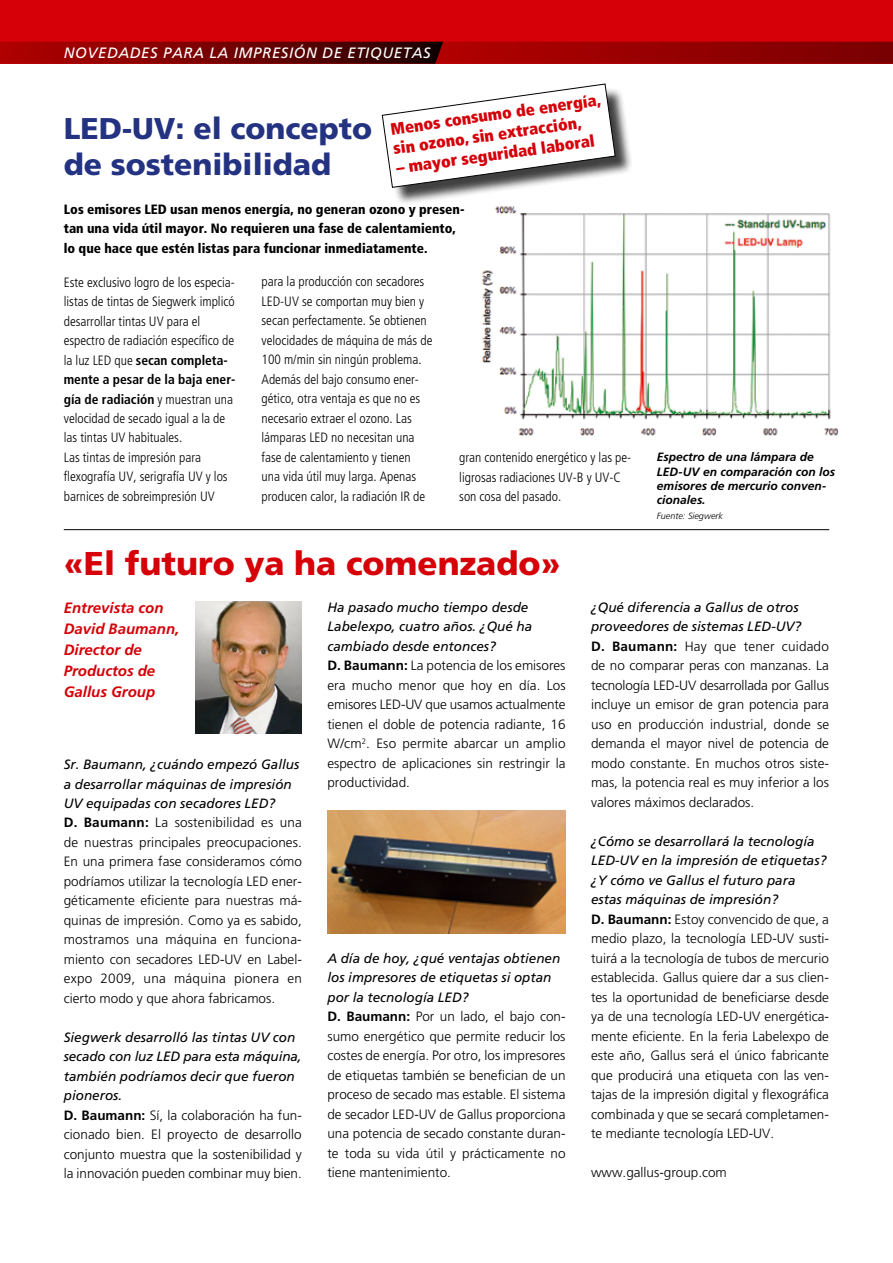
<style>
.page{position:relative;width:893px;height:1263px;background:#fff}
.page>*{position:absolute;margin:0;border:0;box-sizing:border-box;transform-origin:0 0}
.t1{font:900 33px "Frutiger";color:#d50008}
.t2{font:900 30px/36px "Frutiger";color:#243282}
.t3{font:900 condensed 16.5px/19.8px "Frutiger";color:#d50008}
.t4{font:italic 700 15px/21px "Frutiger";color:#d50008}
.t5{font:italic 15px "Frutiger";letter-spacing:.04em;color:#fff}
.t6{font:300 13.5px/19.5px "Frutiger";color:#000}
.t7{font:300 condensed 13.5px/19.5px "Frutiger";color:#000}
.t8{font:900 condensed 13.5px/19.5px "Frutiger";color:#000}
.t9{font:italic 700 12px/14.4px "Frutiger";color:#000}
.t10{font:italic 300 9px "Frutiger";color:#000}
.s1{font-weight:700}
.s2{font-weight:400;font-style:italic}
</style>
<div class="page">
<img style="left:482px;top:206px;width:357px;height:230px">
<div style="left:0;top:0;width:893px;height:64px;background:#d50008"></div>
<hr style="left:64px;top:529px;width:765px;height:1px;background:#000">
<div style="left:385px;top:87px;width:248px;height:119px;background:#000;opacity:.75"></div>
<svg style="left:382px;top:84px;width:234px;height:104px"></svg>
<svg style="left:0;top:42px;width:893px;height:22px;background:#830001"></svg>
<img style="left:327px;top:810px;width:239px;height:123px">
<img style="left:196px;top:602px;width:106px;height:131px">
<p class="t5" style="left:64px;top:44px;width:368px">NOVEDADES PARA LA IMPRESIÓN DE ETIQUETAS</p>
<p class="t3" style="left:389px;top:119px;width:214px;rotate:-8deg">Menos consumo de energía, sin ozono, sin extracción,</p>
<h2 class="t2" style="left:64px;top:110px;width:310px">LED-UV: el concepto de sostenibilidad</h2>
<p class="t8" style="left:64px;top:199px;width:402px">Los emisores LED usan menos energía, no generan ozono y presen&shy;tan una vida útil mayor. No requieren una fase de calentamiento, lo que hace que estén listas para funcionar inmediatamente.</p>
<p class="t7" style="left:64px;top:272px;width:173px">Este exclusivo logro de los especia&shy;listas de tintas de Siegwerk implicó desarrollar tintas UV para el espectro de radiación específico de la luz LED que <span class="s1">secan completa&shy;mente a pesar de la baja ener&shy;gía de radiación</span> y muestran una velocidad de secado igual a la de las tintas UV habituales.<br>Las tintas de impresión para flexografía UV, serigrafía UV y los barnices de sobreimpresión UV</p>
<p class="t7" style="left:262px;top:272px;width:172px">para la producción con secadores<br>LED-UV se comportan muy bien y secan perfectamente. Se obtienen velocidades de máquina de más de<br>100 m/min sin ningún problema.<br>Además del bajo consumo ener&shy;gético, otra ventaja es que no es necesario extraer el ozono. Las lámparas LED no necesitan una fase de calentamiento y tienen una vida útil muy larga. Apenas producen calor, la radiación IR de</p>
<p class="t3" style="left:395px;top:158px;width:202px;rotate:-8deg">– mayor seguridad laboral</p>
<p class="t7" style="left:459px;top:448px;width:173px">gran contenido energético y las pe&shy;ligrosas radiaciones UV-B y UV-C son cosa del pasado.</p>
<p class="t9" style="left:657px;top:450px;width:180px">Espectro de una lámpara de<br>LED-UV en comparación con los emisores de mercurio conven&shy;cionales.</p>
<p class="t10" style="left:657px;top:510px;width:68px">Fuente: Siegwerk</p>
<h1 class="t1" style="left:64px;top:543px;width:498px">«El futuro ya ha comenzado»</h1>
<p class="t4" style="left:64px;top:597px;width:117px">Entrevista con<br>David Baumann,<br>Director de<br>Productos de<br>Gallus Group</p>
<p class="t6" style="left:327px;top:597px;width:240px"><span class="s2">Ha pasado mucho tiempo desde Labelexpo, cuatro años. ¿Qué ha cambiado desde entonces?<br></span><span class="s1">D. Baumann:</span> La potencia de los emisores era mucho menor que hoy en día. Los emisores LED-UV que usamos actualmente tienen el doble de potencia radiante, 16<br>W/cm<sup>2</sup>. Eso permite abarcar un amplio espectro de aplicaciones sin restringir la productividad.</p>
<p class="t6" style="left:64px;top:755px;width:240px"><span class="s2">Sr. Baumann, ¿cuándo empezó Gallus a desarrollar máquinas de impresión UV equipadas con secadores LED?<br></span><span class="s1">D. Baumann:</span> La sostenibilidad es una de nuestras principales preocupaciones.<br>En una primera fase consideramos cómo podríamos utilizar la tecnología LED ener&shy;géticamente eficiente para nuestras má&shy;quinas de impresión. Como ya es sabido, mostramos una máquina en funciona&shy;miento con secadores LED-UV en Label&shy;expo 2009, una máquina pionera en cierto modo y que ahora fabricamos.</p>
<p class="t6" style="left:64px;top:1028px;width:240px"><span class="s2">Siegwerk desarrolló las tintas UV con secado con luz LED para esta máquina, también podríamos decir que fueron pioneros.<br></span><span class="s1">D. Baumann:</span> Sí, la colaboración ha fun&shy;cionado bien. El proyecto de desarrollo conjunto muestra que la sostenibilidad y la innovación pueden combinar muy bien.</p>
<p class="t6" style="left:327px;top:949px;width:240px"><span class="s2">A día de hoy, ¿qué ventajas obtienen los impresores de etiquetas si optan por la tecnología LED?<br></span><span class="s1">D. Baumann:</span> Por un lado, el bajo con&shy;sumo energético que permite reducir los costes de energía. Por otro, los impresores de etiquetas también se benefician de un proceso de secado mas estable. El sistema de secador LED-UV de Gallus proporciona una potencia de secado constante duran&shy;te toda su vida útil y prácticamente no tiene mantenimiento.</p>
<p class="t6" style="left:591px;top:598px;width:240px"><span class="s2">¿Qué diferencia a Gallus de otros proveedores de sistemas LED-UV?<br></span><span class="s1">D. Baumann:</span> Hay que tener cuidado de no comparar peras con manzanas. La tecnología LED-UV desarrollada por Gallus incluye un emisor de gran potencia para uso en producción industrial, donde se demanda el mayor nivel de potencia de modo constante. En muchos otros siste&shy;mas, la potencia real es muy inferior a los valores máximos declarados.</p>
<p class="t6" style="left:591px;top:832px;width:239px"><span class="s2">¿Cómo se desarrollará la tecnología LED-UV en la impresión de etiquetas? ¿Y cómo ve Gallus el futuro para estas máquinas de impresión?<br></span><span class="s1">D. Baumann:</span> Estoy convencido de que, a medio plazo, la tecnología LED-UV susti&shy;tuirá a la tecnología de tubos de mercurio establecida. Gallus quiere dar a sus clien&shy;tes la oportunidad de beneficiarse desde ya de una tecnología LED-UV energética&shy;mente eficiente. En la feria Labelexpo de este año, Gallus será el único fabricante que producirá una etiqueta con las ven&shy;tajas de la impresión digital y flexográfica combinada y que se secará completamen&shy;te mediante tecnología LED-UV.</p>
<p class="t6" style="left:591px;top:1163px;width:137px">www.gallus-group.com</p>
</div>
